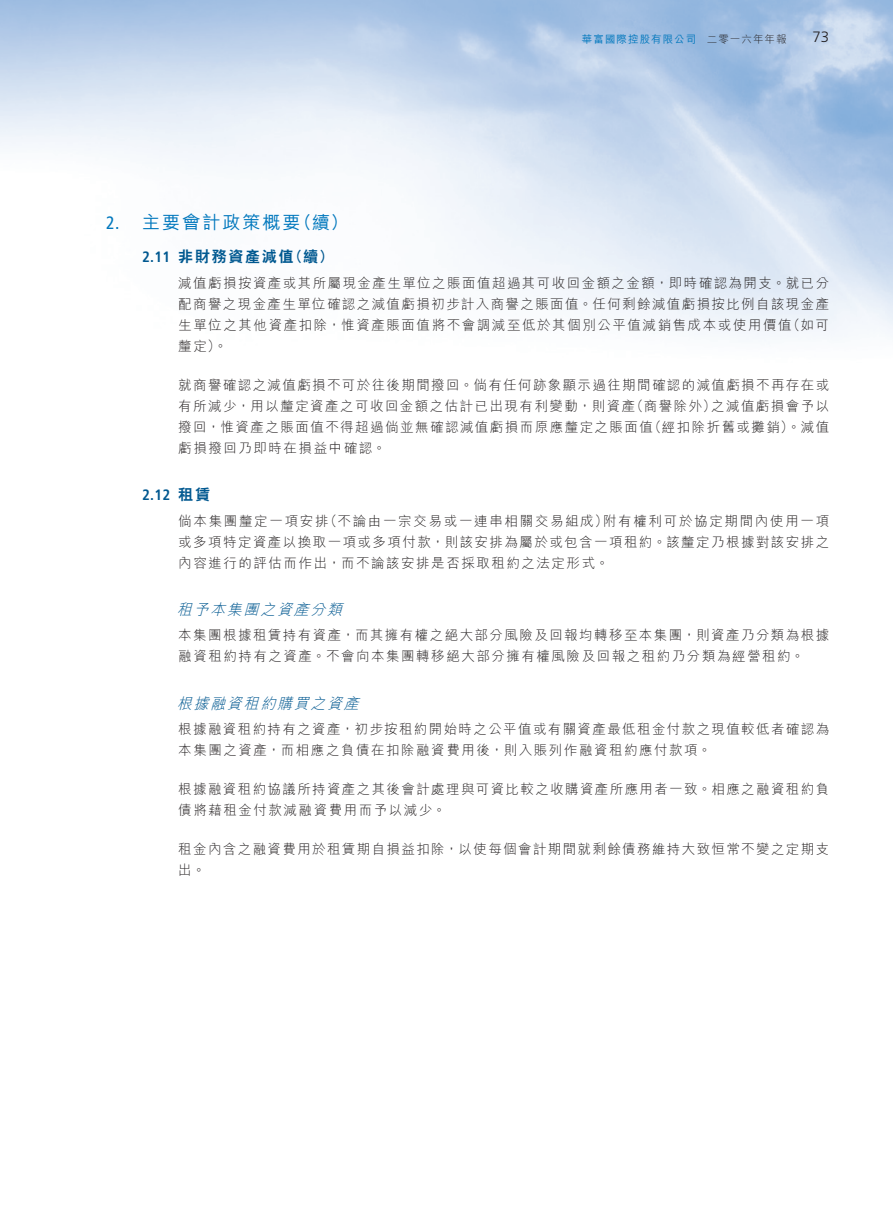
<style>
.page{position:relative;width:893px;height:1212px;background:#fff}
.page>*{position:absolute;margin:0;border:0;box-sizing:border-box;transform-origin:0 0}
._03_H1{font:500 18px "M Hei HK";letter-spacing:.11em;color:#0077bd}
._06_______H4{font:italic 300 15px "M Hei HK";color:#005890}
._04___H2{font:800 15px "C Hei 2 HK";letter-spacing:.115em;color:#005890}
._04___H2-2{font:700 condensed 15px "Frutiger LT Std";color:#005890}
.t1{font:300 15px "Frutiger LT Std";color:#231f20}
._13_____P4{font:300 13.5px/21px "M Hei HK";letter-spacing:.11em;color:#231f20}
.t2{font:500 10.5px "M Hei HK";letter-spacing:.1em;color:#0077bd}
.s1{font-weight:300;color:#231f20}
.s2{font-family:"Frutiger LT Std";font-weight:400;font-stretch:condensed}
.s3{font-family:"Frutiger LT Std";font-weight:700;font-stretch:condensed}
.s4{font-family:"C Hei 2 HK";font-weight:800;font-stretch:normal}
</style>
<div class="page">
<p class="t2" style="left:582px;top:32px;width:206px">華富國際控股有限公司 <span class="s1">二零一六年年報</span></p>
<p class="t1" style="left:812px;top:29px;width:18px">73</p>
<p class="_03_H1" style="left:106px;top:209px;width:244px"><span class="s2">2.</span> 主要會計政策概要（續）</p>
<p class="_04___H2" style="left:142px;top:247px;width:193px"><span class="s3">2.11</span> 非財務資產減值（續）</p>
<p class="_13_____P4" style="left:178px;top:272px;width:652px;text-align:justify">減值虧損按資產或其所屬現金產生單位之賬面值超過其可收回金額之金額，即時確認為開支。就已分配商譽之現金產生單位確認之減值虧損初步計入商譽之賬面值。任何剩餘減值虧損按比例自該現金產生單位之其他資產扣除，惟資產賬面值將不會調減至低於其個別公平值減銷售成本或使用價值（如可釐定）。</p>
<p class="_13_____P4" style="left:178px;top:374px;width:652px;text-align:justify">就商譽確認之減值虧損不可於往後期間撥回。倘有任何跡象顯示過往期間確認的減值虧損不再存在或有所減少，用以釐定資產之可收回金額之估計已出現有利變動，則資產（商譽除外）之減值虧損會予以撥回，惟資產之賬面值不得超過倘並無確認減值虧損而原應釐定之賬面值（經扣除折舊或攤銷）。減值虧損撥回乃即時在損益中確認。</p>
<p class="_04___H2-2" style="left:142px;top:486px;width:69px">2.12 <span class="s4">租賃</span></p>
<p class="_13_____P4" style="left:178px;top:509px;width:652px;text-align:justify">倘本集團釐定一項安排（不論由一宗交易或一連串相關交易組成）附有權利可於協定期間內使用一項或多項特定資產以換取一項或多項付款，則該安排為屬於或包含一項租約。該釐定乃根據對該安排之內容進行的評估而作出，而不論該安排是否採取租約之法定形式。</p>
<p class="_06_______H4" style="left:177px;top:599px;width:172px">租予本集團之資產分類</p>
<p class="_13_____P4" style="left:178px;top:624px;width:652px">本集團根據租賃持有資產，而其擁有權之絕大部分風險及回報均轉移至本集團，則資產乃分類為根據融資租約持有之資產。不會向本集團轉移絕大部分擁有權風險及回報之租約乃分類為經營租約。</p>
<p class="_06_______H4" style="left:177px;top:693px;width:189px">根據融資租約購買之資產</p>
<p class="_13_____P4" style="left:178px;top:718px;width:652px">根據融資租約持有之資產，初步按租約開始時之公平值或有關資產最低租金付款之現值較低者確認為本集團之資產，而相應之負債在扣除融資費用後，則入賬列作融資租約應付款項。</p>
<p class="_13_____P4" style="left:178px;top:778px;width:652px">根據融資租約協議所持資產之其後會計處理與可資比較之收購資產所應用者一致。相應之融資租約負債將藉租金付款減融資費用而予以減少。</p>
<p class="_13_____P4" style="left:178px;top:838px;width:652px">租金內含之融資費用於租賃期自損益扣除，以使每個會計期間就剩餘債務維持大致恒常不變之定期支出。</p>
</div>
